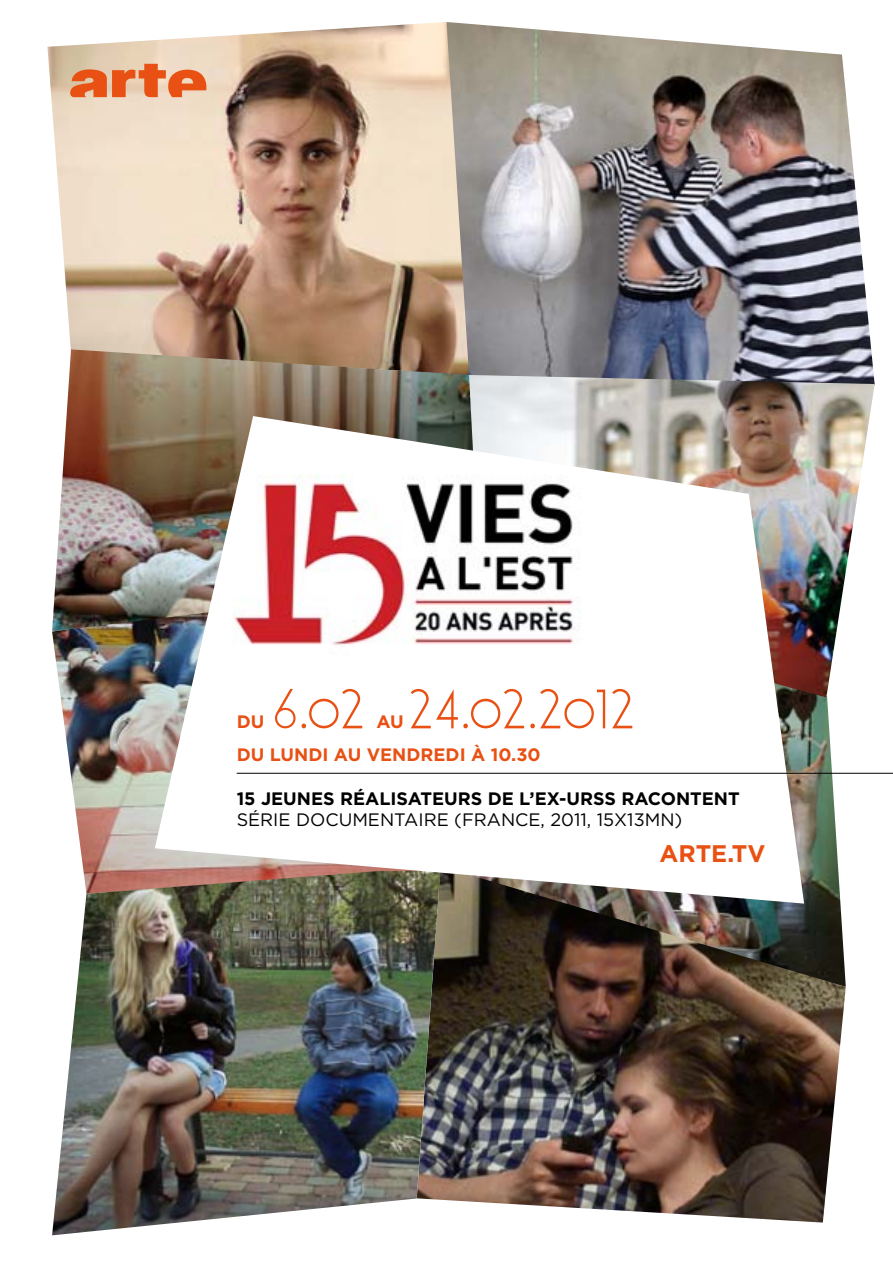
<style>
.page{position:relative;width:893px;height:1263px;background:#fff}
.page>*{position:absolute;margin:0;border:0;box-sizing:border-box;transform-origin:0 0}
.t1{font:54px "Oksana 2010 light";letter-spacing:-.02em;color:#e85113}
.t2{font:700 24px "Gotham";color:#e85113}
.t3{font:700 18px "Gotham";color:#000}
.t4{font:18px "Gotham";color:#000}
.t5{font:700 18px "Gotham";color:#e85113}
</style>
<div class="page">
<img style="left:804px;top:697px;width:42px;height:169px">
<img style="left:440px;top:866px;width:406px;height:356px">
<img style="left:52px;top:631px;width:103px;height:240px">
<img style="left:469px;top:23px;width:405px;height:352px">
<img style="left:47px;top:22px;width:422px;height:327px">
<img style="left:479px;top:375px;width:396px;height:322px">
<img style="left:52px;top:349px;width:427px;height:282px">
<img style="left:52px;top:871px;width:388px;height:364px">
<img style="left:155px;top:416px;width:649px;height:487px">
<img style="left:209px;top:453px;width:376px;height:215px">
<hr style="left:237px;top:773px;width:656px;height:1px;background:#000">
<svg style="left:70px;top:64px;width:140px;height:33px;background:#e78d61"></svg>
<h1 class="t1" style="left:409px;top:666px;width:233px">24.02.2012</h1>
<p class="t5" style="left:237px;top:743px;width:305px">DU LUNDI AU VENDREDI À 10.30</p>
<p class="t3" style="left:237px;top:786px;width:343px">15 JEUNES RÉALISATEURS DE L’EX-URSS</p>
<p class="t3" style="left:621px;top:786px;width:120px">RACONTENT</p>
<p class="t4" style="left:237px;top:808px;width:447px">SÉRIE DOCUMENTAIRE (FRANCE, 2011, 15X13MN)</p>
<h2 class="t2" style="left:659px;top:838px;width:107px">ARTE.TV</h2>
<h1 class="t1" style="left:270px;top:666px;width:103px">6.02</h1>
<p class="t5" style="left:376px;top:710px;width:29px">AU</p>
<p class="t5" style="left:237px;top:710px;width:29px">DU</p>
</div>
